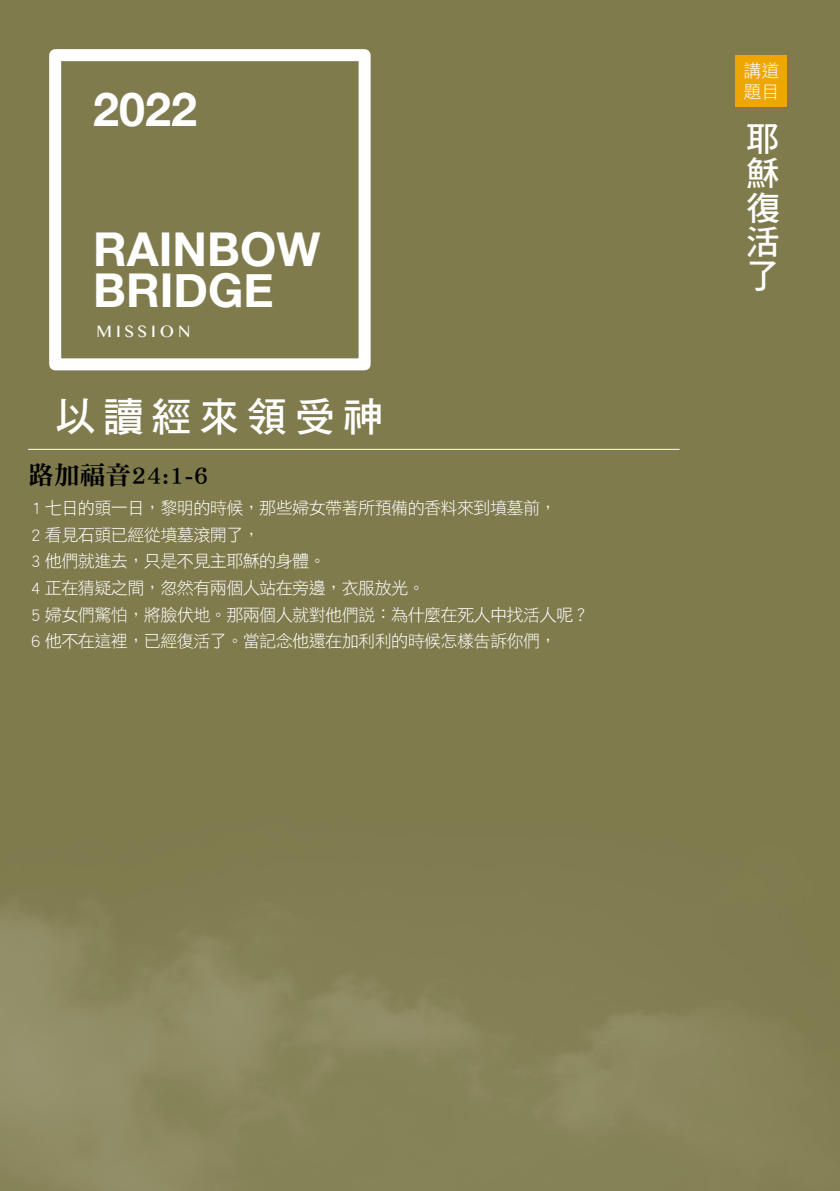
<style>
.page{position:relative;width:840px;height:1191px;background:#fff}
.page>*{position:absolute;margin:0;border:0;box-sizing:border-box;transform-origin:0 0}
.t1{font:700 46.6px/41px "Helvetica Neue";color:#fff}
.t2{font:40.6px "DF Hei Std W7";letter-spacing:.18em;color:#fff}
.t3{font:34.2px/34.2px "DF Hei Std W7";color:#fff;text-align:justify}
.t4{font:25.6px "DF Ming Std W9";color:#000}
.t5{font:18px/21px "DF Hei Std W3";color:#fff}
.t6{font:17.2px/26.6px "DF Hei Std W3";letter-spacing:-.04em;color:#fff}
.t7{font:16.6px "Gurmukhi MN";letter-spacing:.24em;color:#fff}
</style>
<div class="page">
<div style="left:0;top:0;width:839px;height:1191px;background:#807b4d"></div>
<img style="left:0;top:900px;width:799px;height:291px">
<div style="left:735px;top:55px;width:51px;height:51px;background:#eea600"></div>
<div style="left:49px;top:49px;width:321px;height:321px;border:12px solid #fff"></div>
<hr style="left:28px;top:449px;width:651px;height:1px;background:#fff">
<h1 class="t1" style="left:93px;top:90px;width:105px">2022</h1>
<h1 class="t1" style="left:93px;top:230px;width:228px">RAINBOW<br>BRIDGE</h1>
<p class="t7" style="left:96px;top:322px;width:95px">MISSION</p>
<h2 class="t2" style="left:55px;top:395px;width:329px">以讀經來領受神</h2>
<h3 class="t4" style="left:28px;top:461px;width:182px">路加福音24:1-6</h3>
<p class="t6" style="left:31px;top:494px;width:559px">1 七日的頭一日，黎明的時候，那些婦女帶著所預備的香料來到墳墓前，<br>2 看見石頭已經從墳墓滾開了，<br>3 他們就進去，只是不見主耶穌的身體。<br>4 正在猜疑之間，忽然有兩個人站在旁邊，衣服放光。<br>5 婦女們驚怕，將臉伏地。那兩個人就對他們說：為什麼在死人中找活人呢？<br>6 他不在這裡，已經復活了。當記念他還在加利利的時候怎樣告訴你們，</p>
<p class="t5" style="left:743px;top:59px;width:37px">講道題目</p>
<h3 class="t3" style="left:745px;top:121px;width:35px">耶穌復活了</h3>
</div>
